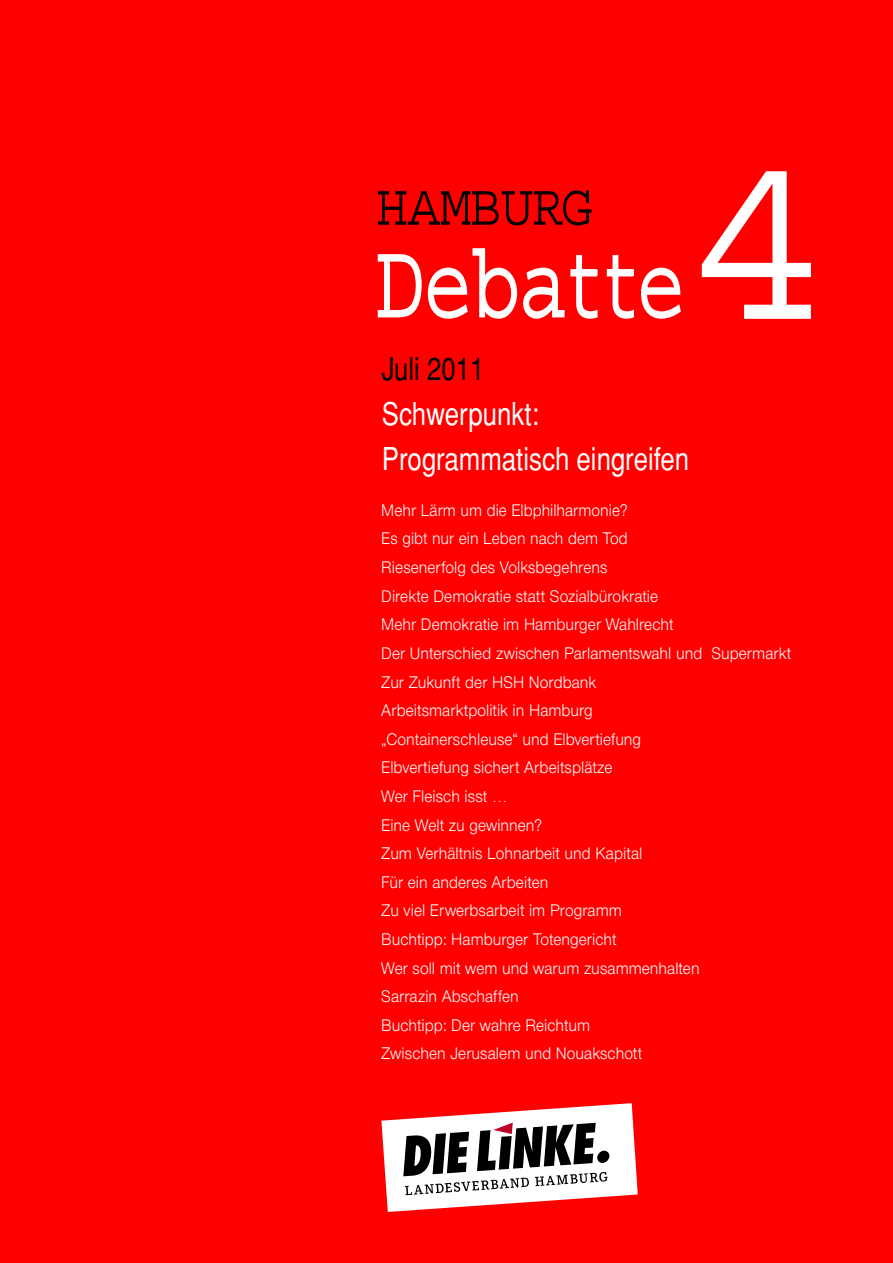
<style>
.page{position:relative;width:893px;height:1263px;background:#f00}
.page>*{position:absolute;margin:0;border:0;box-sizing:border-box;transform-origin:0 0}
.t1{font:condensed 31.5px/45px "Helvetica";color:#fff}
.t2{font:condensed 31.5px "Helvetica";color:#000}
.t3{font:300 16.5px/28.7px "Neue Helvetica BQ";letter-spacing:.005em;color:#fff;scale:.93 1}
</style>
<div class="page">
<svg style="left:381px;top:1103px;width:257px;height:109px"></svg>
<svg style="left:378px;top:190px;width:214px;height:35px"></svg>
<svg style="left:378px;top:248px;width:220px;height:71px"></svg>
<svg style="left:606px;top:255px;width:75px;height:64px"></svg>
<svg style="left:702px;top:171px;width:109px;height:148px"></svg>
<h1 class="t2" style="left:382px;top:350px;width:104px">Juli 2011</h1>
<h1 class="t1" style="left:382px;top:391px;width:309px">Schwerpunkt:<br>Programmatisch eingreifen</h1>
<p class="t3" style="left:381px;top:496px;width:442px">Mehr Lärm um die Elbphilharmonie?<br>Es gibt nur ein Leben nach dem Tod<br>Riesenerfolg des Volksbegehrens<br>Direkte Demokratie statt Sozialbürokratie<br>Mehr Demokratie im Hamburger Wahlrecht<br>Der Unterschied zwischen Parlamentswahl und Supermarkt Zur Zukunft der HSH Nordbank<br>Arbeitsmarktpolitik in Hamburg<br>„Containerschleuse“ und Elbvertiefung<br>Elbvertiefung sichert Arbeitsplätze<br>Wer Fleisch isst …<br>Eine Welt zu gewinnen?<br>Zum Verhältnis Lohnarbeit und Kapital<br>Für ein anderes Arbeiten<br>Zu viel Erwerbsarbeit im Programm<br>Buchtipp: Hamburger Totengericht<br>Wer soll mit wem und warum zusammenhalten<br>Sarrazin Abschaffen<br>Buchtipp: Der wahre Reichtum<br>Zwischen Jerusalem und Nouakschott</p>
</div>
